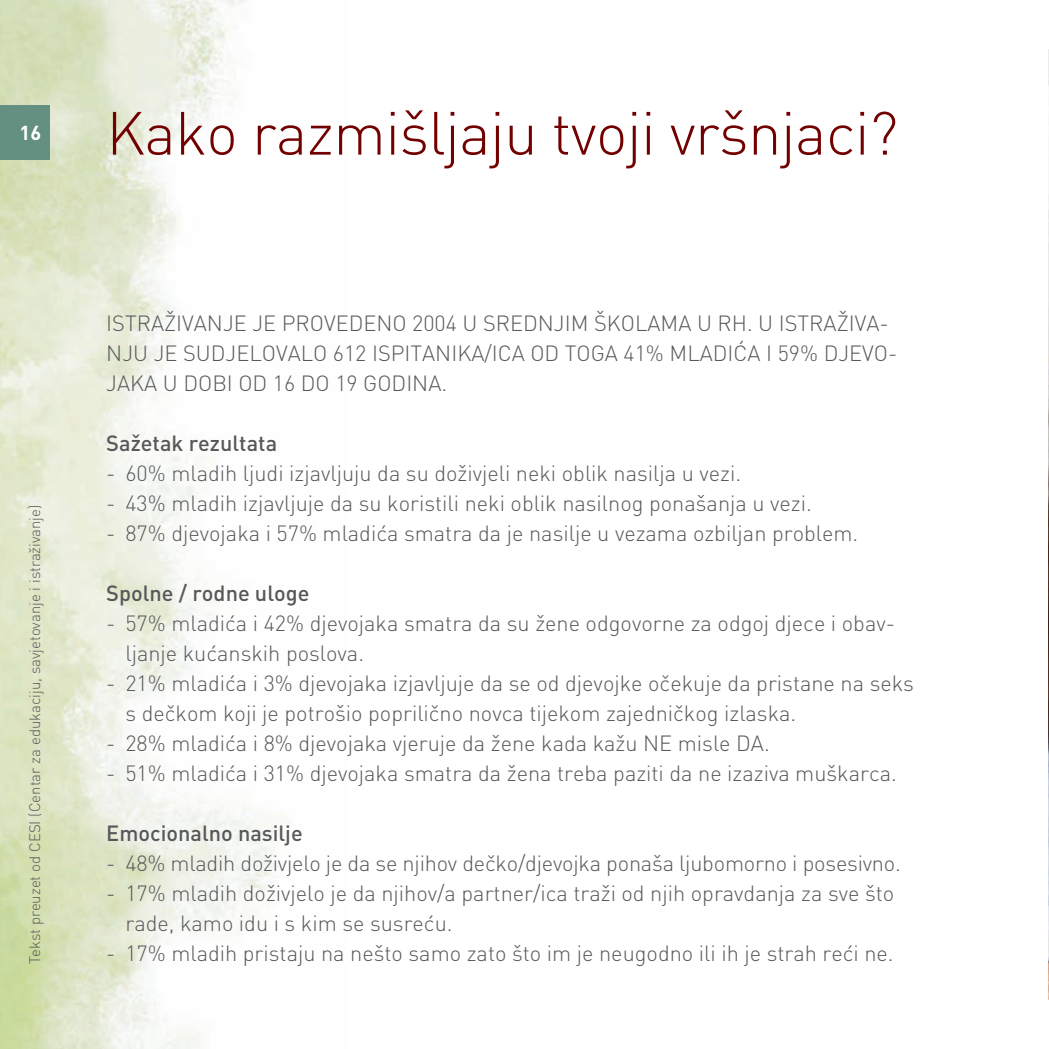
<style>
.page{position:relative;width:1049px;height:1049px;background:#fff}
.page>*{position:absolute;margin:0;border:0;box-sizing:border-box;transform-origin:0 0}
.t1{font:300 60px "CDIN";letter-spacing:-.01em;color:#720000}
.t2{font:300 21.75px/30px "CDIN";color:#57585a}
.t3{font:500 21.75px "CDIN";color:#57585a}
.t4{font:700 20px "CDIN";color:#fff}
.t5{font:300 15px "DIN Pro";color:#57585a}
</style>
<div class="page">
<img style="left:0;top:0;width:281px;height:1049px">
<img style="left:1048px;top:50px;width:1px;height:949px">
<div style="left:0;top:106px;width:50px;height:54px;background:#649081"></div>
<p class="t4" style="left:20px;top:126px;width:23px">16</p>
<p class="t5" style="left:29px;top:964px;width:461px;rotate:-90deg">Tekst preuzet od CESI (Centar za edukaciju, savjetovanje i istraživanje)</p>
<h1 class="t1" style="left:106px;top:112px;width:793px">Kako razmišljaju tvoji vršnjaci?</h1>
<p class="t2" style="left:106px;top:311px;width:792px">ISTRAŽIVANJE JE PROVEDENO 2004 U SREDNJIM ŠKOLAMA U RH. U ISTRAŽIVA-<br>NJU JE SUDJELOVALO 612 ISPITANIKA/ICA OD TOGA 41% MLADIĆA I 59% DJEVO-<br>JAKA U DOBI OD 16 DO 19 GODINA.</p>
<p class="t3" style="left:106px;top:435px;width:172px">Sažetak rezultata</p>
<p class="t2" style="left:106px;top:461px;width:636px">- 60% mladih ljudi izjavljuju da su doživjeli neki oblik nasilja u vezi.</p>
<p class="t2" style="left:106px;top:491px;width:707px">- 43% mladih izjavljuje da su koristili neki oblik nasilnog ponašanja u vezi.</p>
<p class="t2" style="left:106px;top:521px;width:753px">- 87% djevojaka i 57% mladića smatra da je nasilje u vezama ozbiljan problem.</p>
<p class="t3" style="left:106px;top:585px;width:205px">Spolne / rodne uloge</p>
<p class="t2" style="left:125px;top:611px;width:771px;text-indent:-19px">- 57% mladića i 42% djevojaka smatra da su žene odgovorne za odgoj djece i obav&shy;ljanje kućanskih poslova.</p>
<p class="t2" style="left:125px;top:671px;width:790px;text-indent:-19px">- 21% mladića i 3% djevojaka izjavljuje da se od djevojke očekuje da pristane na seks s dečkom koji je potrošio poprilično novca tijekom zajedničkog izlaska.</p>
<p class="t2" style="left:106px;top:731px;width:665px">- 28% mladića i 8% djevojaka vjeruje da žene kada kažu NE misle DA.</p>
<p class="t2" style="left:106px;top:761px;width:792px">- 51% mladića i 31% djevojaka smatra da žena treba paziti da ne izaziva muškarca.</p>
<p class="t3" style="left:106px;top:825px;width:198px">Emocionalno nasilje</p>
<p class="t2" style="left:106px;top:851px;width:796px">- 48% mladih doživjelo je da se njihov dečko/djevojka ponaša ljubomorno i posesivno.</p>
<p class="t2" style="left:125px;top:881px;width:770px;text-indent:-19px">- 17% mladih doživjelo je da njihov/a partner/ica traži od njih opravdanja za sve što rade, kamo idu i s kim se susreću.</p>
<p class="t2" style="left:106px;top:941px;width:789px">- 17% mladih pristaju na nešto samo zato što im je neugodno ili ih je strah reći ne.</p>
</div>
